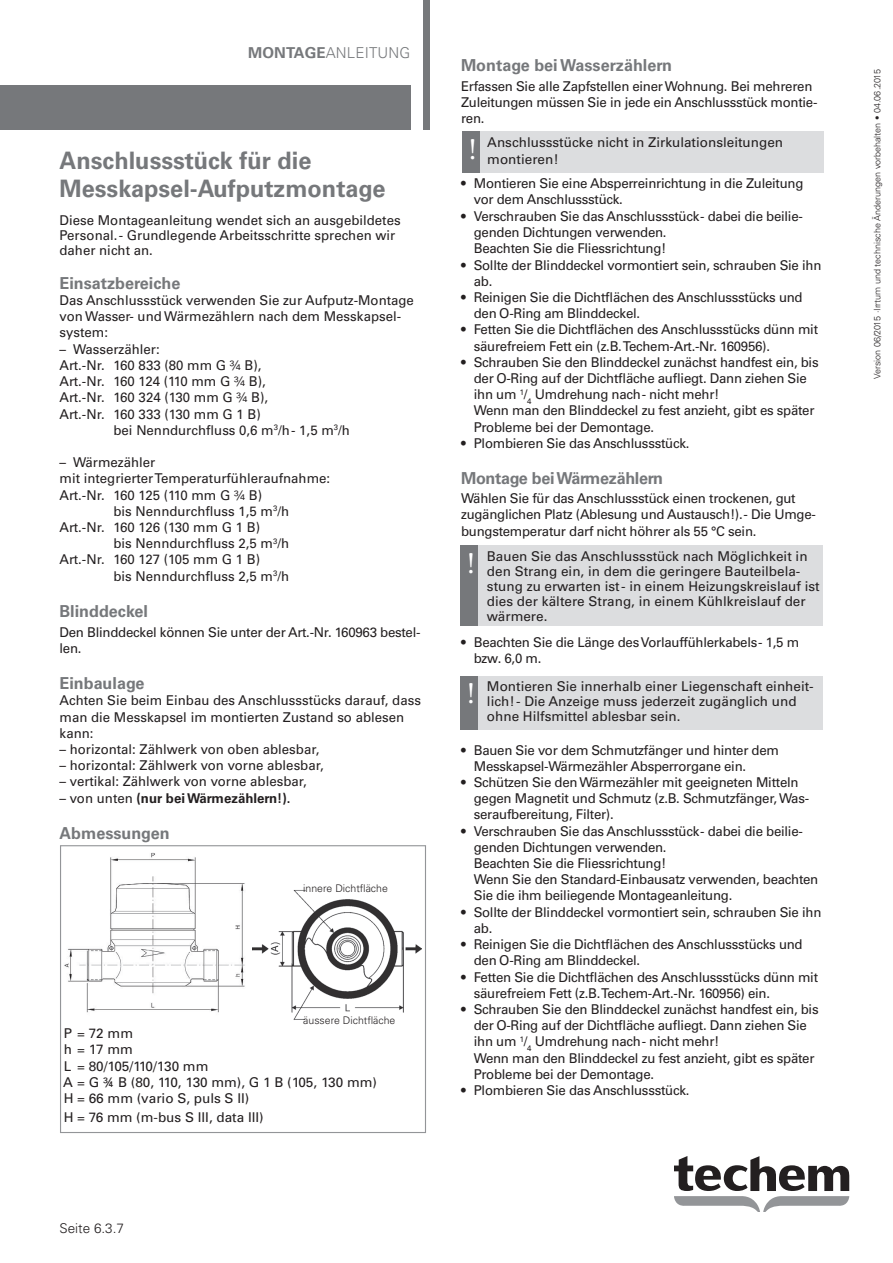
<style>
.page{position:relative;width:893px;height:1263px;background:#fff}
.page>*{position:absolute;margin:0;border:0;box-sizing:border-box;transform-origin:0 0}
.t1{font:700 24px "Univers LT Pro 65";color:#76787b}
.t2{font:700 16.5px "Univers LT Pro 65";color:#76787b}
.t3{font:700 16.5px "Univers LT Pro 65";letter-spacing:-.02em;color:#76787b}
.t4{font:300 15px "Univers LT Pro 45";letter-spacing:.01em;color:#76787b}
.t5{font:13.5px/16.2px "Univers LT Pro 55 Roman";letter-spacing:-.02em;color:#231f20}
.t6{font:13.5px/15px "Univers LT Pro 55 Roman";color:#231f20}
.t7{font:13.5px/16.2px "Univers";color:#231f20}
.t8{font:700 13.5px "Univers LT Pro 65";color:#231f20}
.t9{font:300 13.5px "Univers LT Pro 45";color:#231f20}
.t10{font:300 10.5px "Univers LT Pro 45";color:#231f20}
.t11{font:300 9px "Univers LT Pro 45";color:#231f20}
.s1{font-family:"Univers LT Std";font-weight:700}
.s2{font-family:"Univers LT Pro 55 Roman";font-weight:400}
</style>
<div class="page">
<img style="left:64px;top:852px;width:181px;height:161px">
<div style="left:60px;top:845px;width:366px;height:288px;border:1px solid #939598"></div>
<img style="left:252px;top:890px;width:169px;height:130px">
<div style="left:0;top:85px;width:410px;height:45px;background:#76787b"></div>
<div style="left:423px;top:0;width:6px;height:130px;background:#76787b"></div>
<div style="left:479px;top:132px;width:344px;height:41px;background:#dcdddf"></div>
<div style="left:462px;top:132px;width:17px;height:41px;background:#76787b"></div>
<div style="left:478px;top:545px;width:345px;height:81px;background:#dcdddf"></div>
<div style="left:461px;top:545px;width:17px;height:81px;background:#76787b"></div>
<div style="left:478px;top:676px;width:345px;height:53px;background:#dcdddf"></div>
<div style="left:461px;top:676px;width:17px;height:53px;background:#76787b"></div>
<svg style="left:674px;top:1156px;width:175px;height:56px"></svg>
<p class="t4" style="left:248px;top:43px;width:164px"><span class="s1">MONTAGE</span>ANLEITUNG</p>
<p class="t1" style="left:60px;top:146px;width:253px">Anschlussstück für die</p>
<p class="t1" style="left:60px;top:175px;width:327px">Messkapsel-Aufputzmontage</p>
<p class="t6" style="left:60px;top:212px;width:343px">Diese Montageanleitung wendet sich an ausgebildetes<br>Personal. - Grundlegende Arbeitsschritte sprechen wir daher nicht an.</p>
<p class="t2" style="left:60px;top:273px;width:122px">Einsatzbereiche</p>
<p class="t6" style="left:60px;top:292px;width:356px;line-height:16.2px">Das Anschlussstück verwenden Sie zur Aufputz-Montage von Wasser- und Wärmezählern nach dem Messkapsel&shy;system:</p>
<p class="t6" style="left:60px;top:341px;width:102px">– Wasserzähler:</p>
<p class="t6" style="left:60px;top:358px;width:203px">Art.-Nr. 160 833 (80 mm G ¾ B),</p>
<p class="t5" style="left:60px;top:373px;width:208px">Art.-Nr. 160 124 (110 mm G ¾ B),</p>
<p class="t6" style="left:60px;top:390px;width:210px">Art.-Nr. 160 324 (130 mm G ¾ B),</p>
<p class="t6" style="left:60px;top:406px;width:203px">Art.-Nr. 160 333 (130 mm G 1 B)</p>
<p class="t6" style="left:114px;top:422px;width:238px">bei Nenndurchfluss 0,6 m<sup>3</sup>/h - 1,5 m<sup>3</sup>/h</p>
<p class="t6" style="left:60px;top:455px;width:97px">– Wärmezähler</p>
<p class="t6" style="left:60px;top:471px;width:272px">mit integrierter Temperaturfühleraufnahme:</p>
<p class="t5" style="left:60px;top:487px;width:204px">Art.-Nr. 160 125 (110 mm G ¾ B)</p>
<p class="t6" style="left:114px;top:503px;width:177px">bis Nenndurchfluss 1,5 m<sup>3</sup>/h</p>
<p class="t6" style="left:60px;top:520px;width:202px">Art.-Nr. 160 126 (130 mm G 1 B)</p>
<p class="t6" style="left:114px;top:536px;width:177px">bis Nenndurchfluss 2,5 m<sup>3</sup>/h</p>
<p class="t6" style="left:60px;top:552px;width:202px">Art.-Nr. 160 127 (105 mm G 1 B)</p>
<p class="t6" style="left:114px;top:568px;width:177px">bis Nenndurchfluss 2,5 m<sup>3</sup>/h</p>
<p class="t2" style="left:60px;top:601px;width:90px">Blinddeckel</p>
<p class="t5" style="left:60px;top:624px;width:362px">Den Blinddeckel können Sie unter der Art.-Nr. 160963 bestel&shy;len.</p>
<p class="t2" style="left:60px;top:673px;width:87px">Einbaulage</p>
<p class="t6" style="left:60px;top:692px;width:363px;line-height:16.2px">Achten Sie beim Einbau des Anschlussstücks darauf, dass man die Messkapsel im montierten Zustand so ablesen kann:</p>
<p class="t6" style="left:60px;top:742px;width:261px">– horizontal: Zählwerk von oben ablesbar,</p>
<p class="t6" style="left:60px;top:758px;width:266px">– horizontal: Zählwerk von vorne ablesbar,</p>
<p class="t6" style="left:60px;top:774px;width:249px">– vertikal: Zählwerk von vorne ablesbar,</p>
<p class="t8" style="left:60px;top:790px;width:232px"><span class="s2">– von unten</span> (nur bei Wärmezählern!).</p>
<p class="t2" style="left:60px;top:823px;width:112px">Abmessungen</p>
<p class="t10" style="left:303px;top:882px;width:86px">innere Dichtfläche</p>
<p class="t10" style="left:303px;top:1014px;width:94px">äussere Dichtfläche</p>
<p class="t7" style="left:63px;top:1025px;width:315px">P = 72 mm<br>h = 17 mm<br>L = 80/105/110/130 mm<br>A = G ¾ B (80, 110, 130 mm), G 1 B (105, 130 mm)<br>H = 66 mm (vario S, puls S II)</p>
<p class="t7" style="left:64px;top:1109px;width:201px">H = 76 mm (m-bus S III, data III)</p>
<p class="t9" style="left:60px;top:1220px;width:66px">Seite 6.3.7</p>
<p class="t2" style="left:461px;top:56px;width:212px">Montage bei Wasserzählern</p>
<p class="t5" style="left:461px;top:78px;width:358px">Erfassen Sie alle Zapfstellen einer Wohnung. Bei mehreren<br>Zuleitungen müssen Sie in jede ein Anschlussstück montie&shy;ren.</p>
<p class="t6" style="left:487px;top:134px;width:297px;line-height:16.5px">Anschlussstücke nicht in Zirkulationsleitungen montieren!</p>
<p class="t5" style="left:474px;top:175px;width:331px;text-indent:-13px">• Montieren Sie eine Absperreinrichtung in die Zuleitung vor dem Anschlussstück.</p>
<p class="t5" style="left:474px;top:208px;width:331px;text-indent:-13px">• Verschrauben Sie das Anschlussstück - dabei die beilie&shy;genden Dichtungen verwenden.</p>
<p class="t5" style="left:474px;top:240px;width:194px">Beachten Sie die Fliessrichtung!</p>
<p class="t5" style="left:474px;top:257px;width:349px;text-indent:-13px">• Sollte der Blinddeckel vormontiert sein, schrauben Sie ihn ab.</p>
<p class="t5" style="left:474px;top:289px;width:330px;text-indent:-13px">• Reinigen Sie die Dichtflächen des Anschlussstücks und den O-Ring am Blinddeckel.</p>
<p class="t5" style="left:474px;top:321px;width:346px;text-indent:-13px">• Fetten Sie die Dichtflächen des Anschlussstücks dünn mit säurefreiem Fett ein (z.B. Techem-Art.-Nr. 160956).</p>
<p class="t5" style="left:474px;top:354px;width:346px;text-indent:-13px">• Schrauben Sie den Blinddeckel zunächst handfest ein, bis der O-Ring auf der Dichtfläche aufliegt. Dann ziehen Sie ihn um <sup>1</sup>/<sub>4</sub> Umdrehung nach - nicht mehr!</p>
<p class="t5" style="left:474px;top:402px;width:342px">Wenn man den Blinddeckel zu fest anzieht, gibt es später<br>Probleme bei der Demontage.</p>
<p class="t5" style="left:461px;top:435px;width:230px">• Plombieren Sie das Anschlussstück.</p>
<p class="t3" style="left:461px;top:468px;width:203px">Montage bei Wärmezählern</p>
<p class="t5" style="left:461px;top:490px;width:356px">Wählen Sie für das Anschlussstück einen trockenen, gut zugänglichen Platz (Ablesung und Austausch!). - Die Umge&shy;bungstemperatur darf nicht höhrer als 55 °C sein.</p>
<p class="t6" style="left:487px;top:548px;width:334px">Bauen Sie das Anschlussstück nach Möglichkeit in den Strang ein, in dem die geringere Bauteilbela&shy;stung zu erwarten ist - in einem Heizungskreislauf ist dies der kältere Strang, in einem Kühlkreislauf der wärmere.</p>
<p class="t5" style="left:474px;top:634px;width:327px;text-indent:-13px">• Beachten Sie die Länge des Vorlauffühlerkabels - 1,5 m bzw. 6,0 m.</p>
<p class="t6" style="left:487px;top:679px;width:328px">Montieren Sie innerhalb einer Liegenschaft einheit&shy;lich! - Die Anzeige muss jederzeit zugänglich und ohne Hilfsmittel ablesbar sein.</p>
<p class="t5" style="left:474px;top:742px;width:307px;text-indent:-13px">• Bauen Sie vor dem Schmutzfänger und hinter dem<br>Messkapsel-Wärmezähler Absperrorgane ein.</p>
<p class="t5" style="left:474px;top:774px;width:337px;text-indent:-13px">• Schützen Sie den Wärmezähler mit geeigneten Mitteln gegen Magnetit und Schmutz (z.B. Schmutzfänger, Was&shy;seraufbereitung, Filter).</p>
<p class="t5" style="left:474px;top:823px;width:331px;text-indent:-13px">• Verschrauben Sie das Anschlussstück - dabei die beilie&shy;genden Dichtungen verwenden.</p>
<p class="t5" style="left:474px;top:855px;width:194px">Beachten Sie die Fliessrichtung!</p>
<p class="t5" style="left:474px;top:871px;width:346px">Wenn Sie den Standard-Einbausatz verwenden, beachten<br>Sie die ihm beiliegende Montageanleitung.</p>
<p class="t5" style="left:474px;top:904px;width:349px;text-indent:-13px">• Sollte der Blinddeckel vormontiert sein, schrauben Sie ihn ab.</p>
<p class="t5" style="left:474px;top:936px;width:330px;text-indent:-13px">• Reinigen Sie die Dichtflächen des Anschlussstücks und den O-Ring am Blinddeckel.</p>
<p class="t5" style="left:474px;top:969px;width:346px;text-indent:-13px">• Fetten Sie die Dichtflächen des Anschlussstücks dünn mit säurefreiem Fett (z.B. Techem-Art.-Nr. 160956) ein.</p>
<p class="t5" style="left:474px;top:1001px;width:346px;text-indent:-13px">• Schrauben Sie den Blinddeckel zunächst handfest ein, bis der O-Ring auf der Dichtfläche aufliegt. Dann ziehen Sie ihn um <sup>1</sup>/<sub>4</sub> Umdrehung nach - nicht mehr!</p>
<p class="t5" style="left:474px;top:1050px;width:342px">Wenn man den Blinddeckel zu fest anzieht, gibt es später<br>Probleme bei der Demontage.</p>
<p class="t5" style="left:461px;top:1082px;width:230px">• Plombieren Sie das Anschlussstück.</p>
<p class="t11" style="left:872px;top:379px;width:312px;rotate:-90deg">Version 06/2015 ·Irrtum und technische Änderungen vorbehalten • 04.06.2015</p>
</div>
